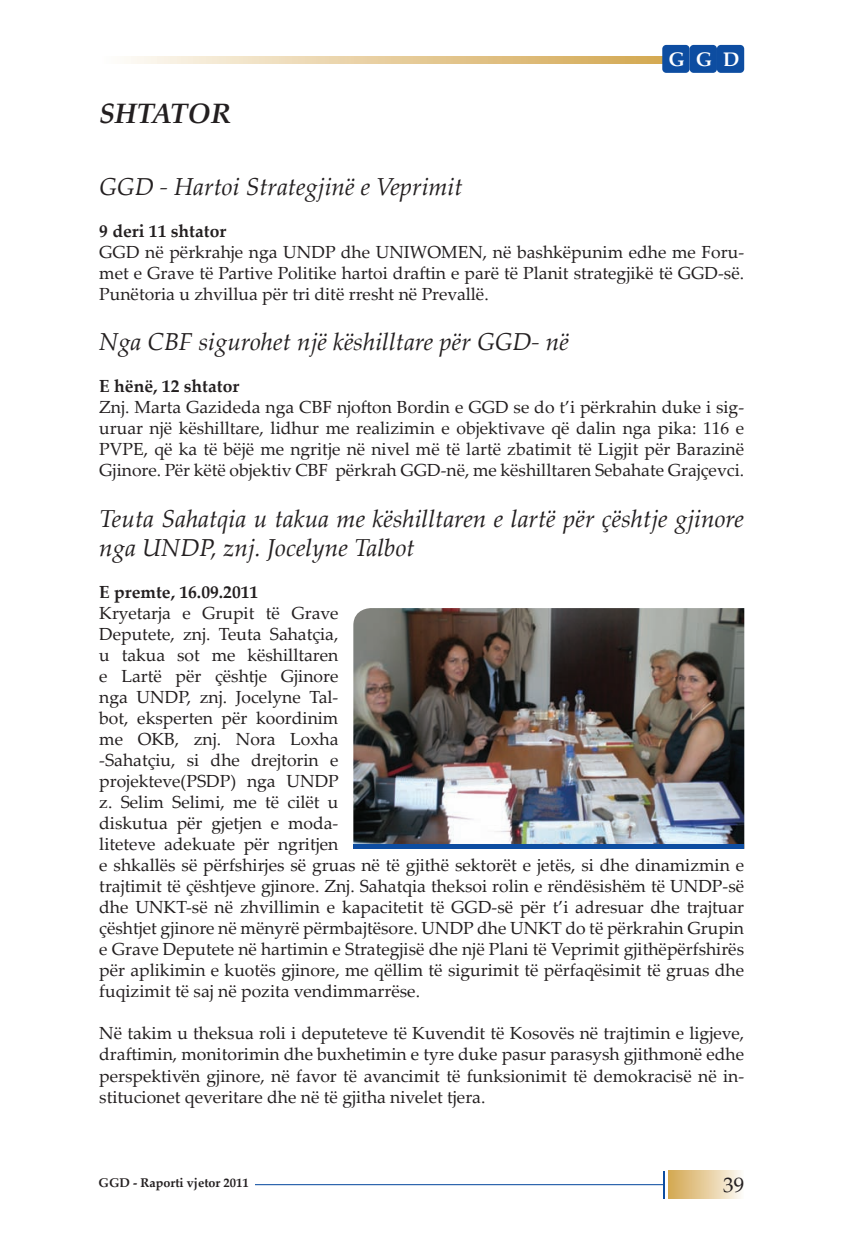
<style>
.page{position:relative;width:844px;height:1241px;background:#fff}
.page>*{position:absolute;margin:0;border:0;box-sizing:border-box;transform-origin:0 0}
.t1{font:italic 700 28px "Palatino Linotype";color:#231f20}
.t2{font:italic 24.5px/29.4px "Palatino Linotype";color:#231f20}
.t3{font:21px "Palatino";color:#231f20}
.t4{font:700 19.6px "Palatino Linotype";color:#fff}
.t5{font:17.5px/21px "Palatino Linotype";color:#231f20;text-align:justify}
.t6{font:700 17.5px "Palatino Linotype";color:#231f20}
.t7{font:700 12.6px "Palatino Linotype";color:#231f20}
</style>
<div class="page">
<svg style="left:126px;top:57px;width:536px;height:7px"></svg>
<div style="left:662px;top:45px;width:27px;height:28px;background:#0d4da1;border-radius:4px"></div>
<div style="left:689px;top:45px;width:27px;height:28px;background:#0d4da1;border-radius:4px"></div>
<div style="left:716px;top:45px;width:28px;height:28px;background:#0d4da1;border-radius:4px"></div>
<hr style="left:255px;top:1183px;width:408px;height:1px;background:#0d4da1">
<div style="left:667px;top:1170px;width:77px;height:28px;background:linear-gradient(to right,#d2a54c,#fdfaf4)"></div>
<svg style="left:663px;top:1171px;width:1px;height:27px"></svg>
<img style="left:353px;top:608px;width:391px;height:235px">
<div style="left:353px;top:843px;width:391px;height:5px;background:#0d4da1"></div>
<h1 class="t1" style="left:99px;top:94px;width:133px">SHTATOR</h1>
<p class="t4" style="left:668px;top:45px;width:72px">G G D</p>
<h2 class="t2" style="left:99px;top:171px;width:364px">GGD - Hartoi Strategjinë e Veprimit</h2>
<p class="t6" style="left:99px;top:218px;width:128px">9 deri 11 shtator</p>
<p class="t5" style="left:99px;top:240px;width:646px">GGD në përkrahje nga UNDP dhe UNIWOMEN, në bashkëpunim edhe me Foru&shy;met e Grave të Partive Politike hartoi draftin e parë të Planit strategjikë të GGD-së.<br>Punëtoria u zhvillua për tri ditë rresht në Prevallë.</p>
<h2 class="t2" style="left:99px;top:326px;width:471px">Nga CBF sigurohet një këshilltare për GGD- në</h2>
<p class="t6" style="left:99px;top:374px;width:141px">E hënë, 12 shtator</p>
<p class="t5" style="left:99px;top:396px;width:646px">Znj. Marta Gazideda nga CBF njofton Bordin e GGD se do t’i përkrahin duke i sig&shy;uruar një këshilltare, lidhur me realizimin e objektivave që dalin nga pika: 116 e PVPE, që ka të bëjë me ngritje në nivel më të lartë zbatimit të Ligjit për Barazinë Gjinore. Për këtë objektiv CBF përkrah GGD-në, me këshilltaren Sebahate Grajçevci.</p>
<h2 class="t2" style="left:99px;top:502px;width:646px">Teuta Sahatqia u takua me këshilltaren e lartë për çështje gjinore nga UNDP, znj. Jocelyne Talbot</h2>
<p class="t6" style="left:99px;top:579px;width:160px">E premte, 16.09.2011</p>
<p class="t5" style="left:99px;top:602px;width:646px;text-align:left">Kryetarja e Grupit të Grave<br>Deputete, znj. Teuta Sahatçia,<br>u takua sot me këshilltaren<br>e Lartë për çështje Gjinore<br>nga UNDP, znj. Jocelyne Tal-<br>bot, eksperten për koordinim<br>me OKB, znj. Nora Loxha<br>-Sahatçiu, si dhe drejtorin e<br>projekteve(PSDP) nga UNDP<br>z. Selim Selimi, me të cilët u<br>diskutua për gjetjen e moda-<br>liteteve adekuate për ngritjen<br>e shkallës së përfshirjes së gruas në të gjithë sektorët e jetës, si dhe dinamizmin e trajtimit të çështjeve gjinore. Znj. Sahatqia theksoi rolin e rëndësishëm të UNDP-së dhe UNKT-së në zhvillimin e kapacitetit të GGD-së për t’i adresuar dhe trajtuar çështjet gjinore në mënyrë përmbajtësore. UNDP dhe UNKT do të përkrahin Grupin e Grave Deputete në hartimin e Strategjisë dhe një Plani të Veprimit gjithëpërfshirës për aplikimin e kuotës gjinore, me qëllim të sigurimit të përfaqësimit të gruas dhe fuqizimit të saj në pozita vendimmarrëse.</p>
<p class="t5" style="left:99px;top:1022px;width:646px">Në takim u theksua roli i deputeteve të Kuvendit të Kosovës në trajtimin e ligjeve, draftimin, monitorimin dhe buxhetimin e tyre duke pasur parasysh gjithmonë edhe perspektivën gjinore, në favor të avancimit të funksionimit të demokracisë në in&shy;stitucionet qeveritare dhe në të gjitha nivelet tjera.</p>
<p class="t7" style="left:98px;top:1173px;width:152px">GGD - Raporti vjetor 2011</p>
<p class="t3" style="left:723px;top:1172px;width:22px">39</p>
</div>
